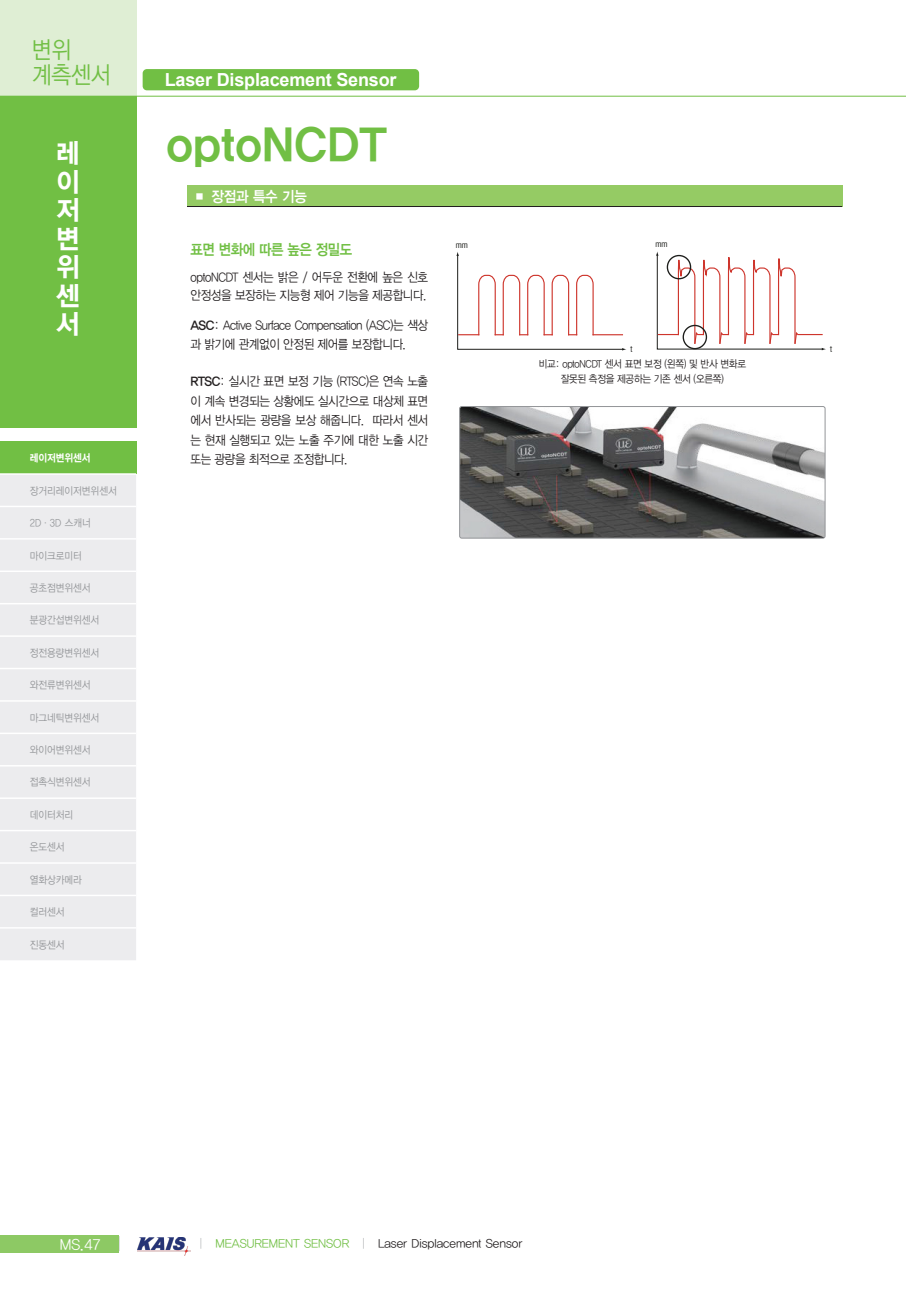
<style>
.page{position:relative;width:906px;height:1289px;background:#fff}
.page>*{position:absolute;margin:0;border:0;box-sizing:border-box;transform-origin:0 0}
.t1{font:45px "YDVYGO35";letter-spacing:-.01em;color:#71bf44}
.t2{font:27px/28.5px "YDVYGO35";color:#fff;text-align:justify;scale:.95 1}
.t3{font:24px/25.5px "YDVYGO32";letter-spacing:-.01em;color:#71bf44;scale:.9 1}
.t4{font:700 18px "Arial";letter-spacing:-.01em;color:#fff}
.inno_style{font:15px "YDVYGO34";letter-spacing:-.03em;color:#71bf44;scale:.9 1}
.t5{font:15px "YDVYGO34";letter-spacing:-.01em;color:#fff}
.t6{font:15px "YDVYGO32";color:#fff}
.inno_style-2{font:12.75px/19.5px "YDVYGO32";letter-spacing:-.03em;color:#231f20;scale:.9 1}
.t7{font:12px "YDVYGO32";color:#231f20}
.t8{font:10.5px "YDVYGO32";color:#939598;scale:.9 1}
.inno_style-3{font:10.5px "YDVYGO32";letter-spacing:-.03em;color:#231f20;scale:.9 1}
.t9{font:10.5px "YDVYGO35";color:#fff;scale:.9 1}
.t10{font:condensed 8.1px "Swiss 721 BT";color:#1d1e1b}
.s1{font-family:"YDVYGO34"}
.s2{font-family:"YDVYGO31";color:#939598}
.s3{color:#71bf44}
</style>
<div class="page">
<div style="left:0;top:0;width:136px;height:96px;background:#dfeed4"></div>
<div style="left:0;top:96px;width:136px;height:331px;background:#71bf44"></div>
<img style="left:138px;top:1237px;width:52px;height:18px">
<svg style="left:118px;top:1236px;width:1px;height:14px"></svg>
<div style="left:0;top:1235px;width:118px;height:17px;background:#8dc964"></div>
<div style="left:143px;top:69px;width:276px;height:21px;background:#71bf44;border-radius:4px"></div>
<hr style="left:0;top:96px;width:906px;height:1px;background:#71bf44">
<div style="left:0;top:441px;width:136px;height:33px;background:#71bf44"></div>
<div style="left:0;top:475px;width:136px;height:485px;background:#ececee"></div>
<hr style="left:0;top:473px;width:136px;height:2px;background:#fff">
<hr style="left:0;top:505px;width:136px;height:2px;background:#fff">
<hr style="left:0;top:538px;width:136px;height:1px;background:#fff">
<hr style="left:0;top:570px;width:136px;height:2px;background:#fff">
<hr style="left:0;top:603px;width:136px;height:1px;background:#fff">
<hr style="left:0;top:635px;width:136px;height:2px;background:#fff">
<hr style="left:0;top:667px;width:136px;height:2px;background:#fff">
<hr style="left:0;top:700px;width:136px;height:1px;background:#fff">
<hr style="left:0;top:732px;width:136px;height:2px;background:#fff">
<hr style="left:0;top:765px;width:136px;height:1px;background:#fff">
<hr style="left:0;top:797px;width:136px;height:2px;background:#fff">
<hr style="left:0;top:829px;width:136px;height:2px;background:#fff">
<hr style="left:0;top:862px;width:136px;height:1px;background:#fff">
<hr style="left:0;top:894px;width:136px;height:2px;background:#fff">
<hr style="left:0;top:927px;width:136px;height:1px;background:#fff">
<div style="left:187px;top:185px;width:655px;height:22px;background:#95cb64"></div>
<hr style="left:187px;top:206px;width:655px;height:1px;background:#231f20">
<img style="left:459px;top:406px;width:366px;height:132px">
<div style="left:459px;top:406px;width:366px;height:132px;border:1px solid #939598;border-radius:2px"></div>
<svg style="left:456px;top:252px;width:170px;height:98px"></svg>
<svg style="left:656px;top:251px;width:170px;height:99px"></svg>
<div style="left:667px;top:255px;width:24px;height:24px;border:1px solid #1d1e1b;border-radius:50%"></div>
<div style="left:682px;top:325px;width:25px;height:24px;border:1px solid #1d1e1b;border-radius:50%"></div>
<h3 class="t3" style="left:32px;top:35px;width:89px">변위 계측센서</h3>
<h2 class="t2" style="left:56px;top:138px;width:26px">레 이 저 변 위 센 서</h2>
<p class="t9" style="left:30px;top:451px;width:69px">레이저변위센서</p>
<p class="t8" style="left:30px;top:483px;width:98px">장거리레이저변위센서</p>
<p class="t8" style="left:30px;top:516px;width:69px">2D·3D 스캐너</p>
<p class="t8" style="left:30px;top:548px;width:59px">마이크로미터</p>
<p class="t8" style="left:30px;top:580px;width:69px">공초점변위센서</p>
<p class="t8" style="left:30px;top:613px;width:79px">분광간섭변위센서</p>
<p class="t8" style="left:30px;top:645px;width:79px">정전용량변위센서</p>
<p class="t8" style="left:30px;top:678px;width:69px">와전류변위센서</p>
<p class="t8" style="left:30px;top:710px;width:79px">마그네틱변위센서</p>
<p class="t8" style="left:30px;top:742px;width:69px">와이어변위센서</p>
<p class="t8" style="left:30px;top:775px;width:69px">접촉식변위센서</p>
<p class="t8" style="left:30px;top:807px;width:50px">데이터처리</p>
<p class="t8" style="left:30px;top:840px;width:40px">온도센서</p>
<p class="t8" style="left:30px;top:872px;width:59px">열화상카메라</p>
<p class="t8" style="left:30px;top:904px;width:40px">컬러센서</p>
<p class="t8" style="left:30px;top:937px;width:40px">진동센서</p>
<h3 class="t4" style="left:165px;top:67px;width:233px">Laser Displacement Sensor</h3>
<p class="t1" style="left:166px;top:114px;width:222px">optoNCDT</p>
<p class="t5" style="left:193px;top:186px;width:116px">■ 장점과 특수 기능</p>
<p class="inno_style" style="left:190px;top:240px;width:181px">표면 변화에 따른 높은 정밀도</p>
<p class="inno_style-2" style="left:190px;top:268px;width:266px;line-height:18px">optoNCDT 센서는 밝은 / 어두운 전환에 높은 신호 안정성을 보장하는 지능형 제어 기능을 제공합니다.</p>
<p class="inno_style-2" style="left:190px;top:316px;width:266px;line-height:18px"><span class="s1">ASC</span>: Active Surface Compensation (ASC)는 색상 과 밝기에 관계없이 안정된 제어를 보장합니다.</p>
<p class="inno_style-2" style="left:190px;top:370px;width:266px;text-align:justify"><span class="s1">RTSC</span>: 실시간 표면 보정 기능 (RTSC)은 연속 노출 이 계속 변경되는 상황에도 실시간으로 대상체 표면 에서 반사되는 광량을 보상 해줍니다. 따라서 센서 는 현재 실행되고 있는 노출 주기에 대한 노출 시간 또는 광량을 최적으로 조정합니다.</p>
<p class="t10" style="left:456px;top:240px;width:14px">mm</p>
<p class="t10" style="left:655px;top:239px;width:14px">mm</p>
<p class="t10" style="left:630px;top:344px;width:3px">t</p>
<p class="inno_style-3" style="left:539px;top:357px;width:232px">비교: optoNCDT 센서 표면 보정 (왼쪽) 및 반사 변화로</p>
<p class="inno_style-3" style="left:560px;top:372px;width:183px">잘못된 측정을 제공하는 기존 센서 (오른쪽)</p>
<p class="t10" style="left:830px;top:344px;width:3px">t</p>
<p class="t6" style="left:60px;top:1234px;width:43px">MS.47</p>
<p class="t7" style="left:199px;top:1235px;width:325px"><span class="s2">|</span> <span class="s3">MEASUREMENT SENSOR</span> <span class="s2">|</span> Laser Displacement Sensor</p>
</div>
